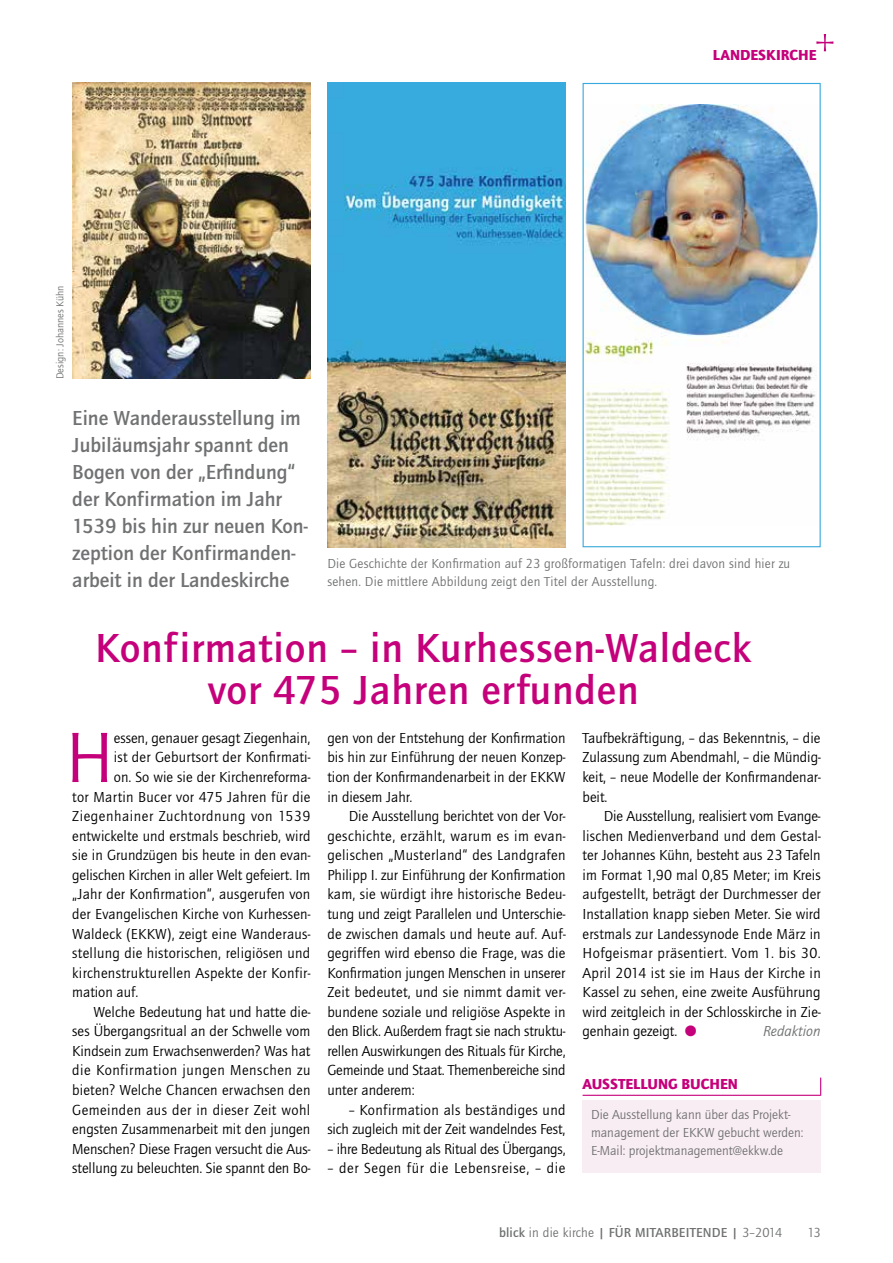
<style>
.page{position:relative;width:893px;height:1263px;background:#fff}
.page>*{position:absolute;margin:0;border:0;box-sizing:border-box;transform-origin:0 0}
.t1{font:73.65px "Quay Itc T";color:#c5007b}
.t2{font:700 42px/42px "Quay Itc T";letter-spacing:.02em;color:#c5007b;text-align:center}
.t3{font:700 21px/27px "Quay Itc T";color:#707172}
.t4{font:15px/19.5px "Quay Itc T";letter-spacing:.005em;color:#000;text-align:justify}
.t5{font:15px "Quay Itc T";letter-spacing:.04em;color:#000}
.t6{font:15px "Quay Itc T";letter-spacing:-.015em;color:#000}
.t7{font:15px "Quay Itc T";letter-spacing:.035em;color:#000}
.t8{font:15px "Quay Itc T";letter-spacing:.03em;color:#000}
.t9{font:900 15px "Quay Itc T";color:#c5007b}
.t10{font:italic 15px "Quay Itc T";color:#707172}
.t11{font:13.5px/18px "Quay Itc T";letter-spacing:.015em;color:#707172}
.t12{font:700 13.5px "Quay Itc T";letter-spacing:.01em;color:#707172}
.t13{font:10.5px "Quay Itc T";color:#707172}
.s1{color:#c5007b}
.s2{font-weight:400}
</style>
<div class="page">
<img style="left:327px;top:83px;width:239px;height:464px">
<img style="left:72px;top:83px;width:238px;height:295px">
<img style="left:585px;top:104px;width:234px;height:422px">
<div style="left:583px;top:83px;width:238px;height:464px;border:1px solid #37a9dc"></div>
<div style="left:583px;top:1100px;width:238px;height:82px;background:#f9edf4"></div>
<svg style="left:820px;top:1077px;width:1px;height:19px"></svg>
<hr style="left:583px;top:1095px;width:237px;height:1px;background:#c5007b">
<div style="left:573px;top:1173px;width:252px;height:21px;background:#fff"></div>
<svg style="left:816px;top:34px;width:17px;height:17px"></svg>
<p class="t9" style="left:713px;top:46px;width:105px">LANDESKIRCHE</p>
<p class="t13" style="left:54px;top:379px;width:95px;rotate:-90deg">Design: Johannes Kühn</p>
<h3 class="t3" style="left:72px;top:404px;width:237px">Eine Wanderausstellung im<br>Jubiläumsjahr spannt den<br>Bogen von der „Erfindung“ der Konfirmation im Jahr<br>1539 bis hin zur neuen Kon&shy;zeption der Konfirmanden&shy;arbeit in der Landeskirche</h3>
<p class="t11" style="left:327px;top:555px;width:464px">Die Geschichte der Konfirmation auf 23 großformatigen Tafeln: drei davon sind hier zu sehen. Die mittlere Abbildung zeigt den Titel der Ausstellung.</p>
<h2 class="t2" style="left:95px;top:626px;width:657px">Konfirmation – in Kurhessen-Waldeck vor 475 Jahren erfunden</h2>
<h1 class="t1" style="left:66px;top:714px;width:50px">H</h1>
<p class="t4" style="left:114px;top:728px;width:198px">essen, genauer gesagt Ziegenhain,</p>
<p class="t4" style="left:114px;top:747px;width:198px">ist der Geburtsort der Konfirmati-</p>
<p class="t4" style="left:114px;top:767px;width:198px">on. So wie sie der Kirchenreforma-</p>
<p class="t4" style="left:72px;top:787px;width:240px">tor Martin Bucer vor 475 Jahren für die</p>
<p class="t5" style="left:72px;top:807px;width:240px">Ziegenhainer Zuchtordnung von 1539</p>
<p class="t4" style="left:72px;top:826px;width:240px">entwickelte und erstmals beschrieb, wird</p>
<p class="t4" style="left:72px;top:845px;width:240px">sie in Grundzügen bis heute in den evan-</p>
<p class="t4" style="left:72px;top:865px;width:240px">gelischen Kirchen in aller Welt gefeiert. Im</p>
<p class="t4" style="left:72px;top:884px;width:240px">„Jahr der Konfirmation“, ausgerufen von</p>
<p class="t4" style="left:72px;top:904px;width:240px">der Evangelischen Kirche von Kurhessen-</p>
<p class="t4" style="left:72px;top:923px;width:240px">Waldeck (EKKW), zeigt eine Wanderaus-</p>
<p class="t4" style="left:72px;top:943px;width:240px">stellung die historischen, religiösen und</p>
<p class="t4" style="left:72px;top:963px;width:240px">kirchenstrukturellen Aspekte der Konfir-</p>
<p class="t4" style="left:72px;top:982px;width:68px">mation auf.</p>
<p class="t4" style="left:94px;top:1002px;width:218px">Welche Bedeutung hat und hatte die-</p>
<p class="t4" style="left:72px;top:1021px;width:239px">ses Übergangsritual an der Schwelle vom</p>
<p class="t4" style="left:72px;top:1041px;width:240px">Kindsein zum Erwachsenwerden? Was hat</p>
<p class="t7" style="left:72px;top:1062px;width:240px">die Konfirmation jungen Menschen zu</p>
<p class="t4" style="left:72px;top:1080px;width:240px">bieten? Welche Chancen erwachsen den</p>
<p class="t8" style="left:72px;top:1101px;width:240px">Gemeinden aus der in dieser Zeit wohl</p>
<p class="t4" style="left:72px;top:1119px;width:239px">engsten Zusammenarbeit mit den jungen</p>
<p class="t4" style="left:72px;top:1139px;width:240px">Menschen? Diese Fragen versucht die Aus-</p>
<p class="t4" style="left:72px;top:1158px;width:240px">stellung zu beleuchten. Sie spannt den Bo-</p>
<p class="t4" style="left:327px;top:728px;width:240px">gen von der Entstehung der Konfirmation bis hin zur Einführung der neuen Konzep&shy;tion der Konfirmandenarbeit in der EKKW in diesem Jahr.</p>
<p class="t4" style="left:327px;top:806px;width:240px;text-indent:21px">Die Ausstellung berichtet von der Vor&shy;geschichte, erzählt, warum es im evan&shy;gelischen „Musterland“ des Landgrafen Philipp I. zur Einführung der Konfirmation kam, sie würdigt ihre historische Bedeu&shy;tung und zeigt Parallelen und Unterschie&shy;de zwischen damals und heute auf. Auf&shy;gegriffen wird ebenso die Frage, was die Konfirmation jungen Menschen in unserer Zeit bedeutet, und sie nimmt damit ver&shy;bundene soziale und religiöse Aspekte in den Blick. Außerdem fragt sie nach struktu&shy;rellen Auswirkungen des Rituals für Kirche, Gemeinde und Staat. Themenbereiche sind unter anderem:</p>
<p class="t4" style="left:327px;top:1100px;width:240px;text-align:right">– Konfirmation als beständiges und sich zugleich mit der Zeit wandelndes Fest,</p>
<p class="t6" style="left:327px;top:1140px;width:240px">– ihre Bedeutung als Ritual des Übergangs,</p>
<p class="t5" style="left:327px;top:1159px;width:240px">– der Segen für die Lebensreise, – die</p>
<p class="t4" style="left:583px;top:728px;width:240px">Taufbekräftigung, – das Bekenntnis, – die Zulassung zum Abendmahl, – die Mündig&shy;keit, – neue Modelle der Konfirmandenar&shy;beit.</p>
<p class="t4" style="left:583px;top:806px;width:240px;text-indent:21px">Die Ausstellung, realisiert vom Evange&shy;lischen Medienverband und dem Gestal&shy;ter Johannes Kühn, besteht aus 23 Tafeln im Format 1,90 mal 0,85 Meter; im Kreis aufgestellt, beträgt der Durchmesser der Installation knapp sieben Meter. Sie wird erstmals zur Landessynode Ende März in Hofgeismar präsentiert. Vom 1. bis 30.<br>April 2014 ist sie im Haus der Kirche in Kassel zu sehen, eine zweite Ausführung wird zeitgleich in der Schlosskirche in Zie&shy;genhain gezeigt. <span class="s1">●</span></p>
<p class="t10" style="left:763px;top:1022px;width:59px">Redaktion</p>
<p class="t9" style="left:583px;top:1075px;width:157px">AUSSTELLUNG BUCHEN</p>
<p class="t11" style="left:591px;top:1106px;width:214px">Die Ausstellung kann über das Projekt&shy;management der EKKW gebucht werden:<br>E-Mail: projektmanagement@ekkw.de</p>
<p class="t12" style="left:499px;top:1225px;width:285px">blick <span class="s2">in die kirche</span> | FÜR MITARBEITENDE | <span class="s2">3–2014</span></p>
<p class="t11" style="left:807px;top:1224px;width:15px">13</p>
</div>
